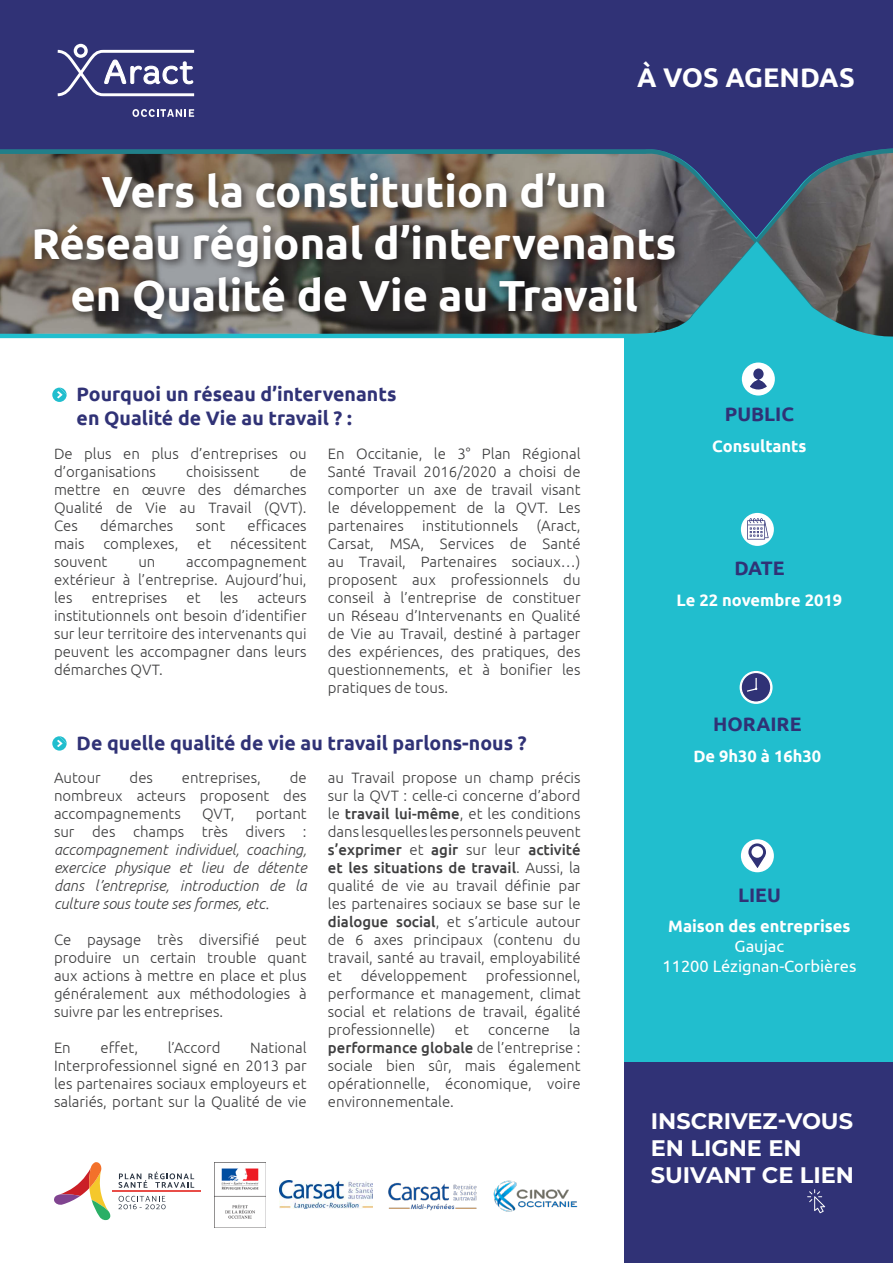
<style>
.page{position:relative;width:893px;height:1263px;background:#fff}
.page>*{position:absolute;margin:0;border:0;box-sizing:border-box;transform-origin:0 0}
.t1{font:700 43.5px "Ubuntu";color:#fff}
.t2{font:700 27px "Ubuntu";color:#fff}
.t3{font:700 22.5px/27px "Montserrat";color:#fff}
.t4{font:700 19.5px "Ubuntu";color:#303276}
.t5{font:700 16.5px "Ubuntu";color:#fff}
.t6{font:16.5px "Ubuntu";color:#fff}
.t7{font:300 15px/18px "Ubuntu";color:#3e3e3f;text-align:justify}
.t8{font:italic 300 15px/18px "Ubuntu";color:#3e3e3f;text-align:justify}
.s1{font-style:normal}
.s2{font-weight:500}
</style>
<div class="page">
<div style="left:625px;top:219px;width:268px;height:1044px;background:#21bece"></div>
<div style="left:0;top:0;width:893px;height:144px;background:#303276"></div>
<svg style="left:132px;top:109px;width:62px;height:8px"></svg>
<svg style="left:55px;top:44px;width:142px;height:54px"></svg>
<svg style="left:0;top:144px;width:893px;height:208px"></svg>
<div style="left:741px;top:513px;width:33px;height:33px;background:#fff;border-radius:50%"></div>
<div style="left:741px;top:839px;width:33px;height:33px;background:#fff;border-radius:50%"></div>
<svg style="left:746px;top:841px;width:22px;height:31px"></svg>
<div style="left:751px;top:846px;width:12px;height:12px;background:#fff;border-radius:50%"></div>
<div style="left:742px;top:362px;width:33px;height:33px;background:#fff;border-radius:50%"></div>
<svg style="left:747px;top:366px;width:22px;height:29px"></svg>
<svg style="left:0;top:146px;width:893px;height:192px"></svg>
<div style="left:30px;top:168px;width:655px;height:162px;background:#231f20;opacity:.75"></div>
<svg style="left:52px;top:388px;width:15px;height:14px"></svg>
<svg style="left:52px;top:736px;width:15px;height:15px"></svg>
<img style="left:215px;top:1168px;width:50px;height:51px">
<svg style="left:740px;top:671px;width:33px;height:33px"></svg>
<div style="left:741px;top:672px;width:30px;height:30px;background:#303276;border-radius:50%"></div>
<div style="left:741px;top:672px;width:30px;height:31px;border:1px solid #fff;border-radius:50%"></div>
<svg style="left:745px;top:678px;width:13px;height:14px"></svg>
<svg style="left:747px;top:518px;width:22px;height:21px"></svg>
<svg style="left:54px;top:1162px;width:56px;height:59px"></svg>
<svg style="left:119px;top:1172px;width:75px;height:16px"></svg>
<hr style="left:112px;top:1191px;width:89px;height:1px;background:#e84d48">
<svg style="left:118px;top:1196px;width:48px;height:13px"></svg>
<img style="left:279px;top:1180px;width:93px;height:29px">
<img style="left:388px;top:1183px;width:89px;height:28px">
<img style="left:493px;top:1180px;width:85px;height:32px">
<div style="left:625px;top:1062px;width:268px;height:201px;background:#303276"></div>
<svg style="left:807px;top:1189px;width:18px;height:24px"></svg>
<p class="t2" style="left:637px;top:61px;width:219px">À VOS AGENDAS</p>
<p class="t1" style="left:101px;top:165px;width:507px">Vers la constitution d’un</p>
<p class="t1" style="left:32px;top:217px;width:647px">Réseau régional d’intervenants</p>
<p class="t1" style="left:71px;top:270px;width:569px">en Qualité de Vie au Travail</p>
<p class="t4" style="left:77px;top:382px;width:321px">Pourquoi un réseau d’intervenants</p>
<p class="t4" style="left:77px;top:406px;width:277px">en Qualité de Vie au travail ? :</p>
<p class="t7" style="left:54px;top:444px;width:254px">De plus en plus d’entreprises ou d’organisations</p>
<p class="t7" style="left:54px;top:462px;width:254px;text-indent:236px">de mettre en œuvre des démarches Qualité de Vie au Travail (QVT).<br>Ces</p>
<p class="t7" style="left:186px;top:462px;width:75px">choisissent</p>
<p class="t7" style="left:100px;top:516px;width:75px">démarches</p>
<p class="t7" style="left:196px;top:516px;width:31px">sont</p>
<p class="t7" style="left:248px;top:516px;width:61px">efficaces</p>
<p class="t7" style="left:54px;top:534px;width:32px">mais</p>
<p class="t7" style="left:103px;top:534px;width:77px">complexes,</p>
<p class="t7" style="left:197px;top:534px;width:16px">et</p>
<p class="t7" style="left:230px;top:534px;width:78px">nécessitent</p>
<p class="t7" style="left:54px;top:552px;width:55px">souvent</p>
<p class="t7" style="left:138px;top:552px;width:19px">un</p>
<p class="t7" style="left:54px;top:552px;width:254px;text-indent:132px">accompagnement extérieur à l’entreprise. Aujourd’hui, les</p>
<p class="t7" style="left:92px;top:588px;width:77px">entreprises</p>
<p class="t7" style="left:186px;top:588px;width:16px">et</p>
<p class="t7" style="left:220px;top:588px;width:20px">les</p>
<p class="t7" style="left:54px;top:588px;width:254px;text-indent:204px">acteurs institutionnels ont besoin d’identifier sur leur territoire des intervenants qui peuvent les accompagner dans leurs démarches QVT.</p>
<p class="t7" style="left:328px;top:444px;width:254px">En Occitanie, le 3° Plan Régional Santé Travail 2016/2020 a choisi de comporter un axe de travail visant le développement de la QVT. Les partenaires institutionnels (Aract, Carsat, MSA, Services de Santé au Travail, Partenaires sociaux…) proposent aux professionnels du conseil à l’entreprise de constituer un Réseau d’Intervenants en Qualité de Vie au Travail, destiné à partager des expériences, des pratiques, des questionnements, et à bonifier les pratiques de tous.</p>
<p class="t4" style="left:77px;top:731px;width:452px">De quelle qualité de vie au travail parlons-nous ?</p>
<p class="t7" style="left:54px;top:768px;width:48px">Autour</p>
<p class="t7" style="left:130px;top:768px;width:25px">des</p>
<p class="t7" style="left:182px;top:768px;width:81px">entreprises,</p>
<p class="t7" style="left:54px;top:768px;width:254px;text-indent:236px">de nombreux acteurs proposent des accompagnements</p>
<p class="t7" style="left:202px;top:804px;width:34px">QVT,</p>
<p class="t8" style="left:54px;top:804px;width:254px;text-indent:202px"><span class="s1">portant sur des champs très divers : </span>accompagnement individuel, coaching, exercice physique et lieu de détente dans l’entreprise, introduction de la culture sous toute ses formes, etc.</p>
<p class="t7" style="left:54px;top:930px;width:254px">Ce paysage très diversifié peut produire un certain trouble quant aux actions à mettre en place et plus généralement aux méthodologies à suivre par les entreprises.</p>
<p class="t7" style="left:54px;top:1038px;width:18px">En</p>
<p class="t7" style="left:101px;top:1038px;width:39px">effet,</p>
<p class="t7" style="left:168px;top:1038px;width:54px">l’Accord</p>
<p class="t7" style="left:54px;top:1038px;width:254px;text-indent:196px">National Interprofessionnel signé en 2013 par les partenaires sociaux employeurs et salariés, portant sur la Qualité de vie</p>
<p class="t7" style="left:328px;top:768px;width:254px">au Travail propose un champ précis sur la QVT : celle-ci concerne d’abord le <span class="s2">travail lui-même</span>, et les conditions dans lesquelles les personnels peuvent <span class="s2">s’exprimer</span> et <span class="s2">agir</span> sur leur <span class="s2">activité et les situations de travail</span>. Aussi, la qualité de vie au travail définie par les partenaires sociaux se base sur le <span class="s2">dialogue social</span>, et s’articule autour de 6 axes principaux (contenu du travail, santé au travail, employabilité et</p>
<p class="t7" style="left:328px;top:966px;width:254px;text-indent:158px">professionnel, performance et management, climat social et relations de travail, égalité professionnelle)</p>
<p class="t7" style="left:361px;top:966px;width:108px">développement</p>
<p class="t7" style="left:328px;top:1020px;width:254px;text-indent:241px">la <span class="s2">performance globale</span> de l’entreprise : sociale bien sûr, mais également opérationnelle, économique, voire environnementale.</p>
<p class="t7" style="left:455px;top:1020px;width:16px">et</p>
<p class="t7" style="left:488px;top:1020px;width:63px">concerne</p>
<p class="t4" style="left:725px;top:403px;width:71px">PUBLIC</p>
<p class="t5" style="left:712px;top:436px;width:96px">Consultants</p>
<p class="t4" style="left:734px;top:557px;width:52px">DATE</p>
<p class="t5" style="left:677px;top:590px;width:167px">Le 22 novembre 2019</p>
<p class="t4" style="left:713px;top:712px;width:90px">HORAIRE</p>
<p class="t5" style="left:693px;top:746px;width:129px">De 9h30 à 16h30</p>
<p class="t4" style="left:738px;top:883px;width:44px">LIEU</p>
<p class="t5" style="left:668px;top:916px;width:184px">Maison des entreprises</p>
<p class="t6" style="left:735px;top:936px;width:51px">Gaujac</p>
<p class="t6" style="left:662px;top:956px;width:196px">11200 Lézignan-Corbières</p>
<p class="t3" style="left:651px;top:1107px;width:204px">INSCRIVEZ-VOUS<br>EN LIGNE EN</p>
<p class="t3" style="left:651px;top:1161px;width:205px">SUIVANT CE LIEN</p>
</div>
